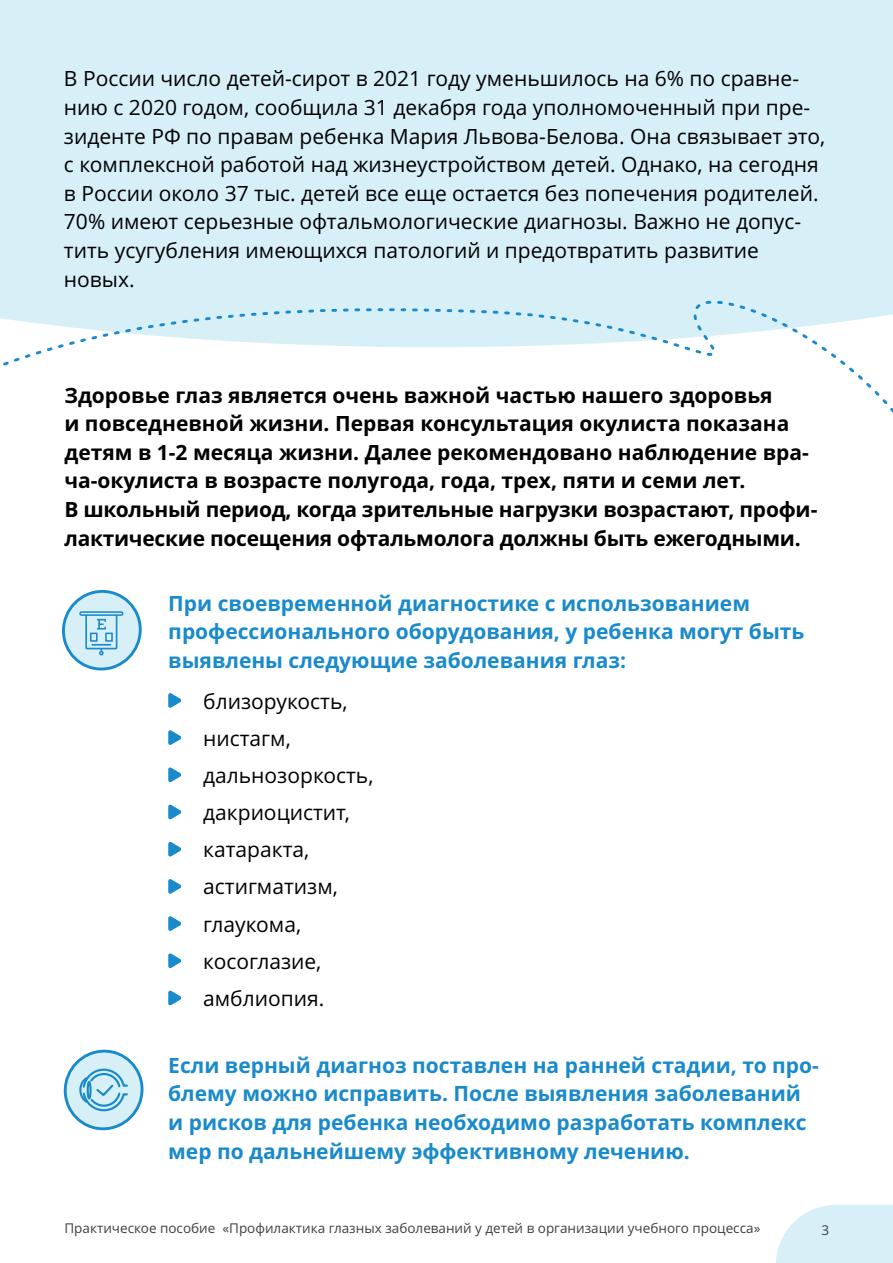
<style>
.page{position:relative;width:893px;height:1263px;background:#fff}
.page>*{position:absolute;margin:0;border:0;box-sizing:border-box;transform-origin:0 0}
.t1{font:21px/28.7px "Open Sans";color:#000002}
.t2{font:700 21px/28.7px "Open Sans";color:#000002}
.t3{font:700 21px/28.7px "Open Sans";color:#198acb}
.t4{font:13.5px "Open Sans";color:#3e4243}
</style>
<div class="page">
<div style="left:0;top:0;width:893px;height:233px;background:#d7eff7"></div>
<svg style="left:0;top:233px;width:893px;height:406px"></svg>
<svg style="left:62px;top:590px;width:80px;height:81px;background:#aed9ed"></svg>
<svg style="left:79px;top:611px;width:44px;height:44px;background:#a8d6eb"></svg>
<svg style="left:776px;top:1205px;width:117px;height:58px;background:#dbf0f7"></svg>
<svg style="left:64px;top:1049px;width:79px;height:81px;background:#aad7ec"></svg>
<svg style="left:78px;top:1067px;width:51px;height:45px;background:#a5d4eb"></svg>
<svg style="left:168px;top:693px;width:13px;height:15px"></svg>
<svg style="left:168px;top:730px;width:13px;height:15px"></svg>
<svg style="left:168px;top:767px;width:13px;height:15px"></svg>
<svg style="left:168px;top:804px;width:13px;height:15px"></svg>
<svg style="left:168px;top:842px;width:13px;height:15px"></svg>
<svg style="left:168px;top:879px;width:13px;height:15px"></svg>
<svg style="left:168px;top:916px;width:13px;height:15px"></svg>
<svg style="left:168px;top:953px;width:13px;height:15px"></svg>
<svg style="left:168px;top:990px;width:13px;height:15px"></svg>
<p class="t1" style="left:64px;top:67px;width:763px">В России число детей-сирот в 2021 году уменьшилось на 6% по сравне&shy;нию с 2020 годом, сообщила 31 декабря года уполномоченный при пре&shy;зиденте РФ по правам ребенка Мария Львова-Белова. Она связывает это, с комплексной работой над жизнеустройством детей. Однако, на сегодня в России около 37 тыс. детей все еще остается без попечения родителей.<br>70% имеют серьезные офтальмологические диагнозы. Важно не допус&shy;тить усугубления имеющихся патологий и предотвратить развитие новых.</p>
<p class="t2" style="left:64px;top:383px;width:754px">Здоровье глаз является очень важной частью нашего здоровья<br>и повседневной жизни. Первая консультация окулиста показана детям в 1-2 месяца жизни. Далее рекомендовано наблюдение вра&shy;ча-окулиста в возрасте полугода, года, трех, пяти и семи лет.<br>В школьный период, когда зрительные нагрузки возрастают, профи&shy;лактические посещения офтальмолога должны быть ежегодными.</p>
<p class="t3" style="left:168px;top:591px;width:638px">При своевременной диагностике с использованием профессионального оборудования, у ребенка могут быть выявлены следующие заболевания глаз:</p>
<p class="t1" style="left:168px;top:689px;width:181px">• близорукость,</p>
<p class="t1" style="left:168px;top:726px;width:124px">• нистагм,</p>
<p class="t1" style="left:168px;top:763px;width:207px">• дальнозоркость,</p>
<p class="t1" style="left:168px;top:800px;width:183px">• дакриоцистит,</p>
<p class="t1" style="left:168px;top:837px;width:143px">• катаракта,</p>
<p class="t1" style="left:168px;top:874px;width:171px">• астигматизм,</p>
<p class="t1" style="left:168px;top:912px;width:134px">• глаукома,</p>
<p class="t1" style="left:168px;top:949px;width:155px">• косоглазие,</p>
<p class="t1" style="left:168px;top:986px;width:158px">• амблиопия.</p>
<p class="t3" style="left:168px;top:1053px;width:652px">Если верный диагноз поставлен на ранней стадии, то про&shy;блему можно исправить. После выявления заболеваний и рисков для ребенка необходимо разработать комплекс мер по дальнейшему эффективному лечению.</p>
<p class="t4" style="left:64px;top:1223px;width:697px">Практическое пособие «Профилактика глазных заболеваний у детей в организации учебного процесса»</p>
<p class="t4" style="left:821px;top:1224px;width:9px">3</p>
</div>
